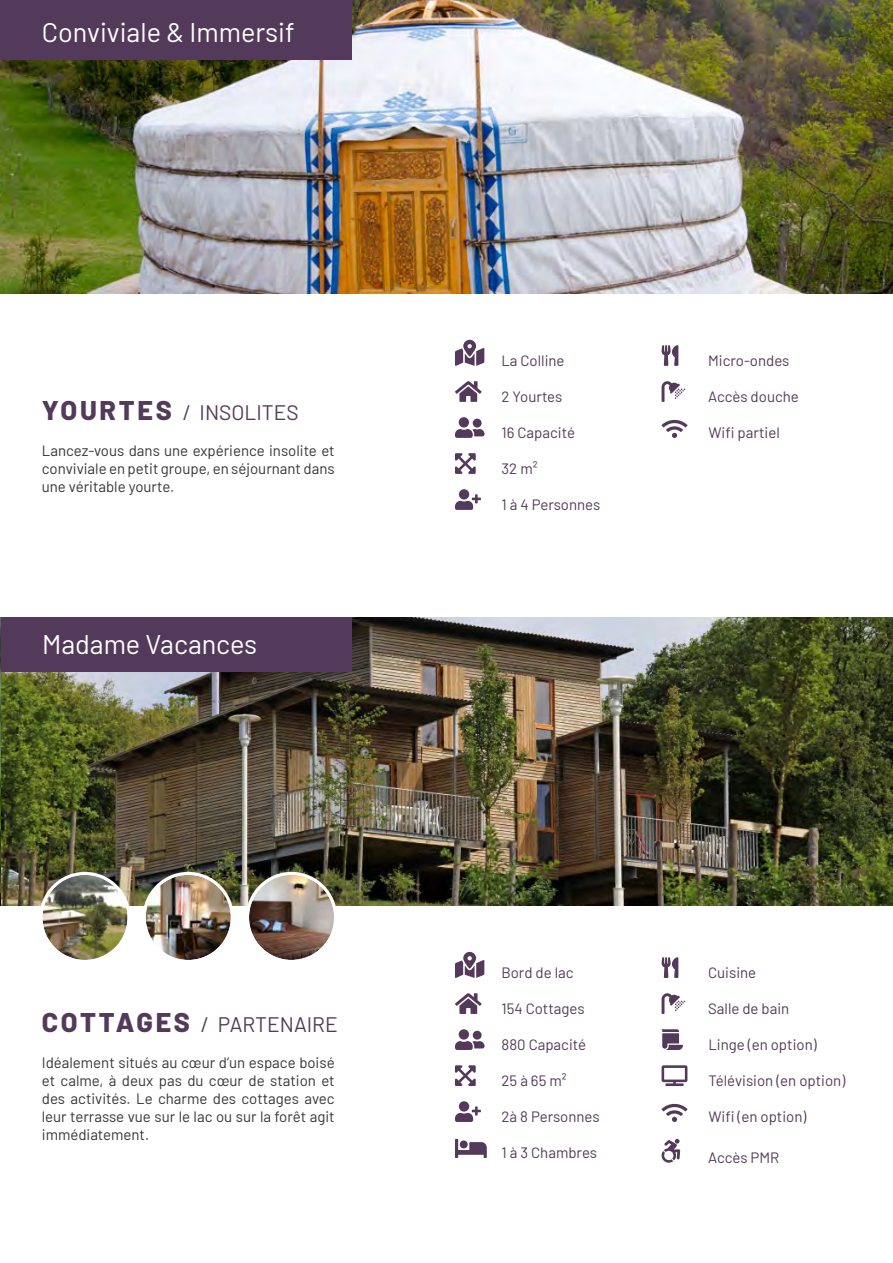
<style>
.page{position:relative;width:893px;height:1263px;background:#fff}
.page>*{position:absolute;margin:0;border:0;box-sizing:border-box;transform-origin:0 0}
.t1{font:27px "Barlow";color:#fff}
.t2{font:21px "Barlow";color:#543a5a}
.t3{font:15px/18px "Barlow";color:#373636;text-align:justify}
.t4{font:15px "Barlow";color:#543a5a}
.s1{font-weight:800;font-size:27px}
</style>
<div class="page">
<img style="left:0;top:618px;width:893px;height:288px">
<svg style="left:662px;top:957px;width:16px;height:21px"></svg>
<svg style="left:662px;top:993px;width:23px;height:21px"></svg>
<svg style="left:662px;top:1065px;width:25px;height:21px"></svg>
<svg style="left:662px;top:1029px;width:21px;height:21px"></svg>
<svg style="left:661px;top:1103px;width:26px;height:19px"></svg>
<svg style="left:455px;top:1139px;width:32px;height:19px"></svg>
<svg style="left:455px;top:1101px;width:26px;height:21px"></svg>
<svg style="left:455px;top:1065px;width:21px;height:21px"></svg>
<svg style="left:455px;top:952px;width:29px;height:26px"></svg>
<svg style="left:455px;top:1029px;width:30px;height:21px"></svg>
<svg style="left:455px;top:993px;width:27px;height:21px"></svg>
<div style="left:41px;top:873px;width:88px;height:88px;background:#fff;border-radius:50%"></div>
<img style="left:42px;top:875px;width:86px;height:85px;border-radius:43px">
<div style="left:39px;top:872px;width:92px;height:91px;border:3px solid #fff;border-radius:50%"></div>
<div style="left:144px;top:873px;width:88px;height:88px;background:#fff;border-radius:50%"></div>
<img style="left:146px;top:875px;width:85px;height:85px;border-radius:43px">
<div style="left:143px;top:872px;width:91px;height:91px;border:3px solid #fff;border-radius:50%"></div>
<div style="left:247px;top:873px;width:89px;height:88px;background:#fff;border-radius:50%"></div>
<img style="left:249px;top:875px;width:85px;height:85px;border-radius:43px">
<div style="left:246px;top:872px;width:91px;height:91px;border:3px solid #fff;border-radius:50%"></div>
<div style="left:0;top:618px;width:352px;height:54px;background:#543a5a"></div>
<img style="left:0;top:0;width:893px;height:294px">
<svg style="left:662px;top:381px;width:23px;height:21px"></svg>
<svg style="left:661px;top:419px;width:26px;height:19px"></svg>
<svg style="left:455px;top:489px;width:26px;height:21px"></svg>
<svg style="left:455px;top:453px;width:21px;height:21px"></svg>
<svg style="left:455px;top:340px;width:29px;height:26px"></svg>
<svg style="left:455px;top:417px;width:30px;height:21px"></svg>
<svg style="left:455px;top:381px;width:27px;height:21px"></svg>
<svg style="left:662px;top:345px;width:16px;height:21px"></svg>
<div style="left:0;top:0;width:351px;height:60px;background:#543a5a"></div>
<svg style="left:662px;top:1139px;width:18px;height:24px"></svg>
<h1 class="t1" style="left:42px;top:13px;width:254px">Conviviale &amp; Immersif</h1>
<h2 class="t2" style="left:42px;top:397px;width:258px"><span class="s1">YOURTES</span> / INSOLITES</h2>
<p class="t3" style="left:42px;top:440px;width:294px">Lancez-vous dans une expérience insolite et conviviale en petit groupe, en séjournant dans une véritable yourte.</p>
<h1 class="t1" style="left:42px;top:625px;width:217px">Madame Vacances</h1>
<h2 class="t2" style="left:42px;top:1009px;width:298px"><span class="s1">COTTAGES</span> / PARTENAIRE</h2>
<p class="t3" style="left:42px;top:1052px;width:294px">Idéalement situés au cœur d’un espace boisé et calme, à deux pas du cœur de station et des activités. Le charme des cottages avec leur terrasse vue sur le lac ou sur la forêt agit immédiatement.</p>
<p class="t4" style="left:501px;top:350px;width:65px">La Colline</p>
<p class="t4" style="left:502px;top:386px;width:62px">2 Yourtes</p>
<p class="t4" style="left:502px;top:422px;width:75px">16 Capacité</p>
<p class="t4" style="left:502px;top:458px;width:38px">32 m²</p>
<p class="t4" style="left:502px;top:494px;width:100px">1 à 4 Personnes</p>
<p class="t4" style="left:708px;top:350px;width:83px">Micro-ondes</p>
<p class="t4" style="left:708px;top:386px;width:92px">Accès douche</p>
<p class="t4" style="left:708px;top:422px;width:73px">Wifi partiel</p>
<p class="t4" style="left:501px;top:962px;width:74px">Bord de lac</p>
<p class="t4" style="left:502px;top:998px;width:85px">154 Cottages</p>
<p class="t4" style="left:708px;top:962px;width:49px">Cuisine</p>
<p class="t4" style="left:708px;top:998px;width:83px">Salle de bain</p>
<p class="t4" style="left:502px;top:1034px;width:86px">880 Capacité</p>
<p class="t4" style="left:708px;top:1034px;width:110px">Linge (en option)</p>
<p class="t4" style="left:502px;top:1070px;width:67px">25 à 65 m²</p>
<p class="t4" style="left:708px;top:1070px;width:138px">Télévision (en option)</p>
<p class="t4" style="left:502px;top:1106px;width:100px">2à 8 Personnes</p>
<p class="t4" style="left:708px;top:1106px;width:100px">Wifi (en option)</p>
<p class="t4" style="left:502px;top:1142px;width:97px">1 à 3 Chambres</p>
<p class="t4" style="left:708px;top:1146px;width:73px">Accès PMR</p>
</div>
